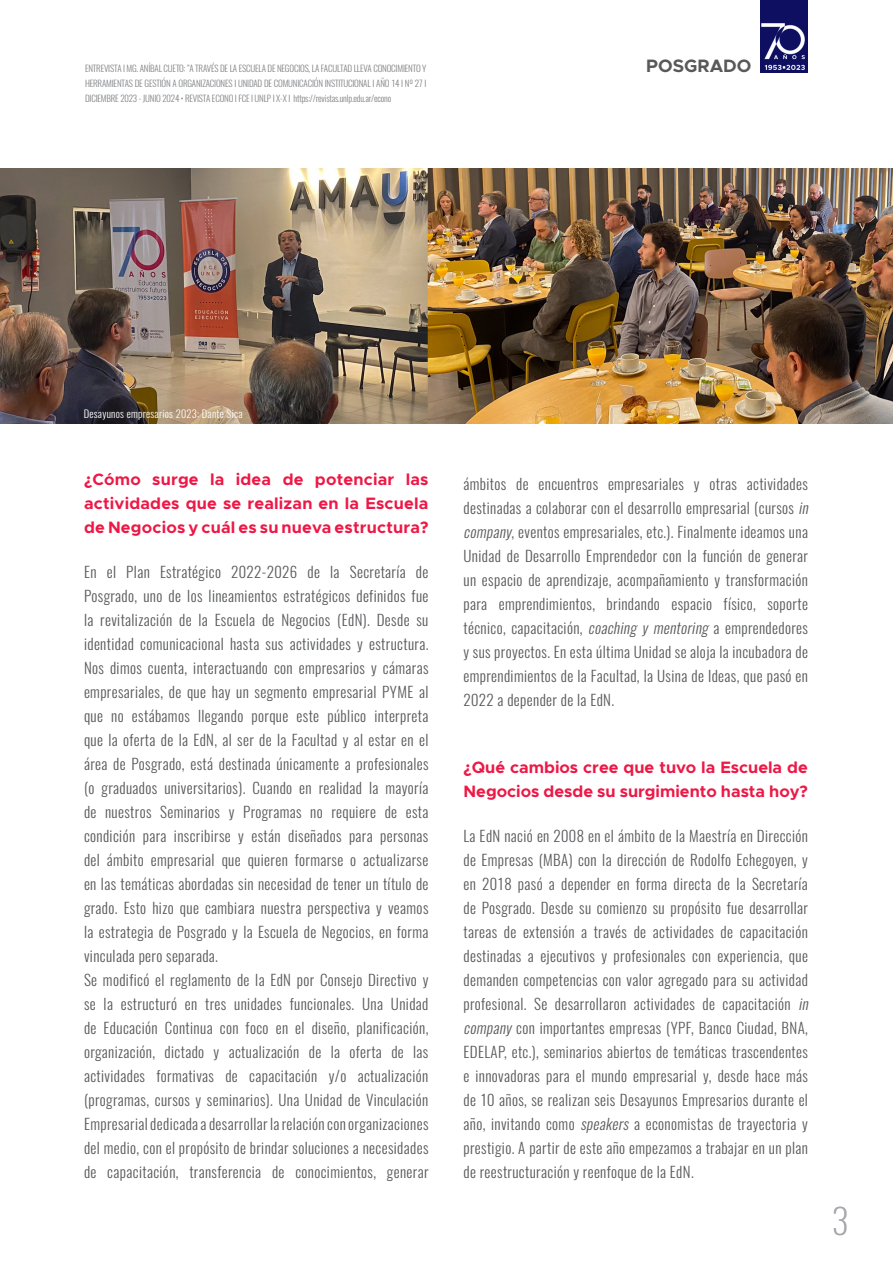
<style>
.page{position:relative;width:893px;height:1263px;background:#fff}
.page>*{position:absolute;margin:0;border:0;box-sizing:border-box;transform-origin:0 0}
.t1{font:200 34.5px "Oswald";color:#a7a9ac}
.t2{font:700 18px "Metropolis";color:#58595b}
.t3{font:700 16.5px/24px "Metropolis";color:#ed1846;text-align:justify}
.t4{font:300 15px/24px "Oswald";letter-spacing:.025em;color:#58595b}
.t5{font:300 10.5px "Oswald";letter-spacing:.025em;color:#fff}
.t6{font:300 9px/15px "Oswald";letter-spacing:-.02em;color:#808285;text-align:justify}
.s1{font-style:italic}
</style>
<div class="page">
<div style="left:760px;top:0;width:48px;height:72px;background:#0e0f61"></div>
<img style="left:762px;top:24px;width:42px;height:46px">
<img style="left:0;top:168px;width:893px;height:256px">
<p class="t6" style="left:85px;top:60px;width:343px">ENTREVISTA I MG. ANÍBAL CUETO: “A TRAVÉS DE LA ESCUELA DE NEGOCIOS, LA FACULTAD LLEVA CONOCIMIENTO Y HERRAMIENTAS DE GESTIÓN A ORGANIZACIONES I UNIDAD DE COMUNICACIÓN INSTITUCIONAL I AÑO 14 I Nº 27 I DICIEMBRE 2023 - JUNIO 2024 • REVISTA ECONO I FCE I UNLP I X-X I https://revistas.unlp.edu.ar/econo</p>
<p class="t2" style="left:646px;top:55px;width:107px">POSGRADO</p>
<p class="t5" style="left:84px;top:404px;width:160px">Desayunos empresarios 2023: Dante Sica</p>
<p class="t3" style="left:84px;top:467px;width:346px">¿Cómo surge la idea de potenciar las actividades que se realizan en la Escuela de Negocios y cuál es su nueva estructura?</p>
<p class="t4" style="left:84px;top:558px;width:346px">En el Plan Estratégico 2022-2026 de la Secretaría de Posgrado, uno de los lineamientos estratégicos definidos fue la revitalización de la Escuela de Negocios (EdN). Desde su identidad comunicacional hasta sus actividades y estructura.<br>Nos dimos cuenta, interactuando con empresarios y cámaras empresariales, de que hay un segmento empresarial PYME al que no estábamos llegando porque este público interpreta que la oferta de la EdN, al ser de la Facultad y al estar en el área de Posgrado, está destinada únicamente a profesionales (o graduados universitarios). Cuando en realidad la mayoría de nuestros Seminarios y Programas no requiere de esta condición para inscribirse y están diseñados para personas del ámbito empresarial que quieren formarse o actualizarse en las temáticas abordadas sin necesidad de tener un título de grado. Esto hizo que cambiara nuestra perspectiva y veamos la estrategia de Posgrado y la Escuela de Negocios, en forma vinculada pero separada.<br>Se modificó el reglamento de la EdN por Consejo Directivo y se la estructuró en tres unidades funcionales. Una Unidad de Educación Continua con foco en el diseño, planificación, organización, dictado y actualización de la oferta de las actividades formativas de capacitación y/o actualización (programas, cursos y seminarios). Una Unidad de Vinculación Empresarial dedicada a desarrollar la relación con organizaciones del medio, con el propósito de brindar soluciones a necesidades de capacitación, transferencia de conocimientos, generar</p>
<p class="t4" style="left:463px;top:470px;width:350px">ámbitos de encuentros empresariales y otras actividades destinadas a colaborar con el desarrollo empresarial (cursos <span class="s1">in company</span>, eventos empresariales, etc.). Finalmente ideamos una Unidad de Desarrollo Emprendedor con la función de generar un espacio de aprendizaje, acompañamiento y transformación para emprendimientos, brindando espacio físico, soporte técnico, capacitación, <span class="s1">coaching y mentoring</span> a emprendedores y sus proyectos. En esta última Unidad se aloja la incubadora de emprendimientos de la Facultad, la Usina de Ideas, que pasó en 2022 a depender de la EdN.</p>
<p class="t3" style="left:463px;top:755px;width:346px">¿Qué cambios cree que tuvo la Escuela de<br>Negocios desde su surgimiento hasta hoy?</p>
<p class="t4" style="left:463px;top:822px;width:350px">La EdN nació en 2008 en el ámbito de la Maestría en Dirección de Empresas (MBA) con la dirección de Rodolfo Echegoyen, y en 2018 pasó a depender en forma directa de la Secretaría de Posgrado. Desde su comienzo su propósito fue desarrollar tareas de extensión a través de actividades de capacitación destinadas a ejecutivos y profesionales con experiencia, que demanden competencias con valor agregado para su actividad profesional. Se desarrollaron actividades de capacitación <span class="s1">in company</span>con importantes empresas (YPF, Banco Ciudad, BNA, EDELAP, etc.), seminarios abiertos de temáticas trascendentes e innovadoras para el mundo empresarial y, desde hace más de 10 años, se realizan seis Desayunos Empresarios durante el año, invitando como <span class="s1">speakers</span> a economistas de trayectoria y prestigio. A partir de este año empezamos a trabajar en un plan de reestructuración y reenfoque de la EdN.</p>
<h1 class="t1" style="left:832px;top:1190px;width:18px">3</h1>
</div>
